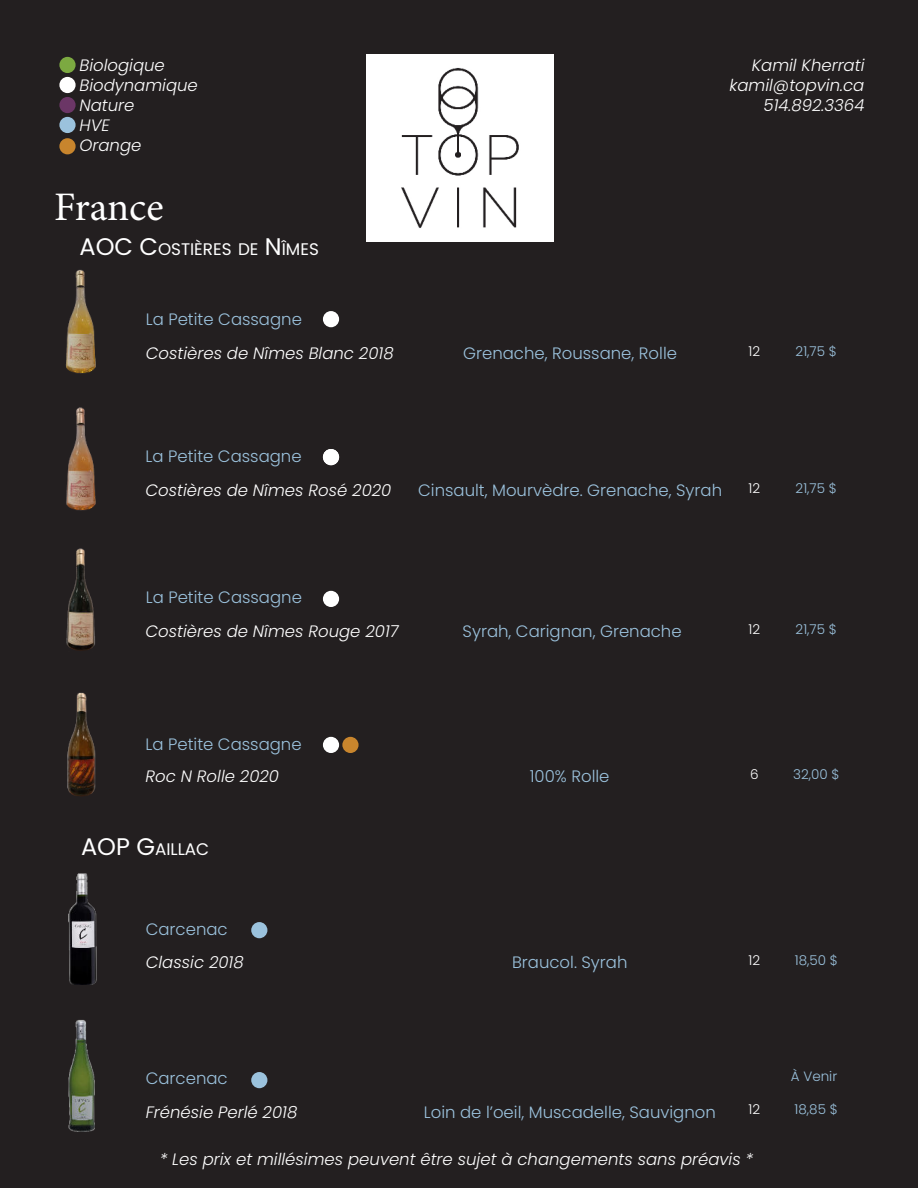
<style>
.page{position:relative;width:918px;height:1188px;background:#231f20}
.page>*{position:absolute;margin:0;border:0;box-sizing:border-box;transform-origin:0 0}
.t1{font:40.5px "Minion Pro";letter-spacing:-.005em;color:#fff}
.t2{font:16.8px "Poppins";color:#fff}
.t3{font:italic 300 16.5px/19.8px "Poppins";color:#fff}
.t4{font:300 16.5px "Poppins";color:#9bc2dd}
.t5{font:300 13.5px "Poppins";color:#9bc2dd}
.t6{font:300 13.5px "Poppins";color:#fff}
.s1{font-size:24px}
</style>
<div class="page">
<div style="left:59px;top:57px;width:17px;height:16px;background:#7ca941;border-radius:50%"></div>
<div style="left:59px;top:77px;width:17px;height:16px;background:#fff;border-radius:50%"></div>
<div style="left:59px;top:97px;width:17px;height:16px;background:#6b3666;border-radius:50%"></div>
<div style="left:59px;top:117px;width:17px;height:16px;background:#9bc2dd;border-radius:50%"></div>
<div style="left:59px;top:138px;width:17px;height:16px;background:#c8852d;border-radius:50%"></div>
<div style="left:323px;top:311px;width:16px;height:16px;background:#fff;border-radius:50%"></div>
<div style="left:323px;top:449px;width:16px;height:16px;background:#fff;border-radius:50%"></div>
<div style="left:323px;top:591px;width:16px;height:16px;background:#fff;border-radius:50%"></div>
<div style="left:323px;top:737px;width:16px;height:16px;background:#fff;border-radius:50%"></div>
<div style="left:342px;top:737px;width:17px;height:16px;background:#c8852d;border-radius:50%"></div>
<div style="left:251px;top:922px;width:16px;height:16px;background:#9bc2dd;border-radius:50%"></div>
<div style="left:251px;top:1072px;width:16px;height:16px;background:#9bc2dd;border-radius:50%"></div>
<img style="left:66px;top:269px;width:30px;height:105px">
<img style="left:66px;top:407px;width:30px;height:104px">
<img style="left:66px;top:548px;width:29px;height:103px">
<img style="left:67px;top:692px;width:29px;height:104px">
<img style="left:68px;top:873px;width:29px;height:112px">
<img style="left:68px;top:1019px;width:27px;height:113px">
<img style="left:366px;top:55px;width:187px;height:187px">
<p class="t3" style="left:80px;top:57px;width:120px">Biologique<br>Biodynamique<br>Nature<br>HVE<br>Orange</p>
<h1 class="t1" style="left:54px;top:191px;width:111px">France</h1>
<p class="t2" style="left:80px;top:239px;width:241px"><span class="s1">AOC C</span>OSTIÈRES DE <span class="s1">N</span>ÎMES</p>
<p class="t4" style="left:146px;top:310px;width:158px">La Petite Cassagne</p>
<p class="t3" style="left:146px;top:345px;width:249px">Costières de Nîmes Blanc 2018</p>
<p class="t4" style="left:463px;top:343px;width:215px">Grenache, Roussane, Rolle</p>
<p class="t3" style="left:729px;top:57px;width:137px;text-align:right">Kamil Kherrati kamil@topvin.ca<br>514.892.3364</p>
<p class="t6" style="left:749px;top:343px;width:13px">12</p>
<p class="t5" style="left:796px;top:343px;width:43px">21,75 $</p>
<p class="t4" style="left:146px;top:447px;width:158px">La Petite Cassagne</p>
<p class="t3" style="left:146px;top:482px;width:247px">Costières de Nîmes Rosé 2020</p>
<p class="t4" style="left:418px;top:480px;width:305px">Cinsault, Mourvèdre. Grenache, Syrah</p>
<p class="t6" style="left:749px;top:480px;width:13px">12</p>
<p class="t5" style="left:796px;top:480px;width:43px">21,75 $</p>
<p class="t4" style="left:146px;top:588px;width:158px">La Petite Cassagne</p>
<p class="t3" style="left:146px;top:623px;width:255px">Costières de Nîmes Rouge 2017</p>
<p class="t4" style="left:463px;top:621px;width:221px">Syrah, Carignan, Grenache</p>
<p class="t6" style="left:749px;top:621px;width:13px">12</p>
<p class="t5" style="left:796px;top:621px;width:43px">21,75 $</p>
<p class="t4" style="left:146px;top:734px;width:158px">La Petite Cassagne</p>
<p class="t3" style="left:146px;top:768px;width:135px">Roc N Rolle 2020</p>
<p class="t4" style="left:530px;top:767px;width:81px">100% Rolle</p>
<p class="t2" style="left:81px;top:839px;width:130px"><span class="s1">AOP G</span>AILLAC</p>
<p class="t4" style="left:146px;top:919px;width:83px">Carcenac</p>
<p class="t3" style="left:146px;top:954px;width:99px">Classic 2018</p>
<p class="t4" style="left:512px;top:953px;width:117px">Braucol. Syrah</p>
<p class="t6" style="left:750px;top:767px;width:10px">6</p>
<p class="t5" style="left:793px;top:767px;width:48px">32,00 $</p>
<p class="t6" style="left:749px;top:953px;width:13px">12</p>
<p class="t5" style="left:795px;top:953px;width:45px">18,50 $</p>
<p class="t5" style="left:791px;top:1068px;width:48px">À Venir</p>
<p class="t4" style="left:146px;top:1068px;width:83px">Carcenac</p>
<p class="t3" style="left:146px;top:1104px;width:153px">Frénésie Perlé 2018</p>
<p class="t4" style="left:424px;top:1102px;width:294px">Loin de l’oeil, Muscadelle, Sauvignon</p>
<p class="t3" style="left:160px;top:1151px;width:595px">* Les prix et millésimes peuvent être sujet à changements sans préavis *</p>
<p class="t6" style="left:749px;top:1102px;width:13px">12</p>
<p class="t5" style="left:795px;top:1102px;width:45px">18,85 $</p>
</div>
